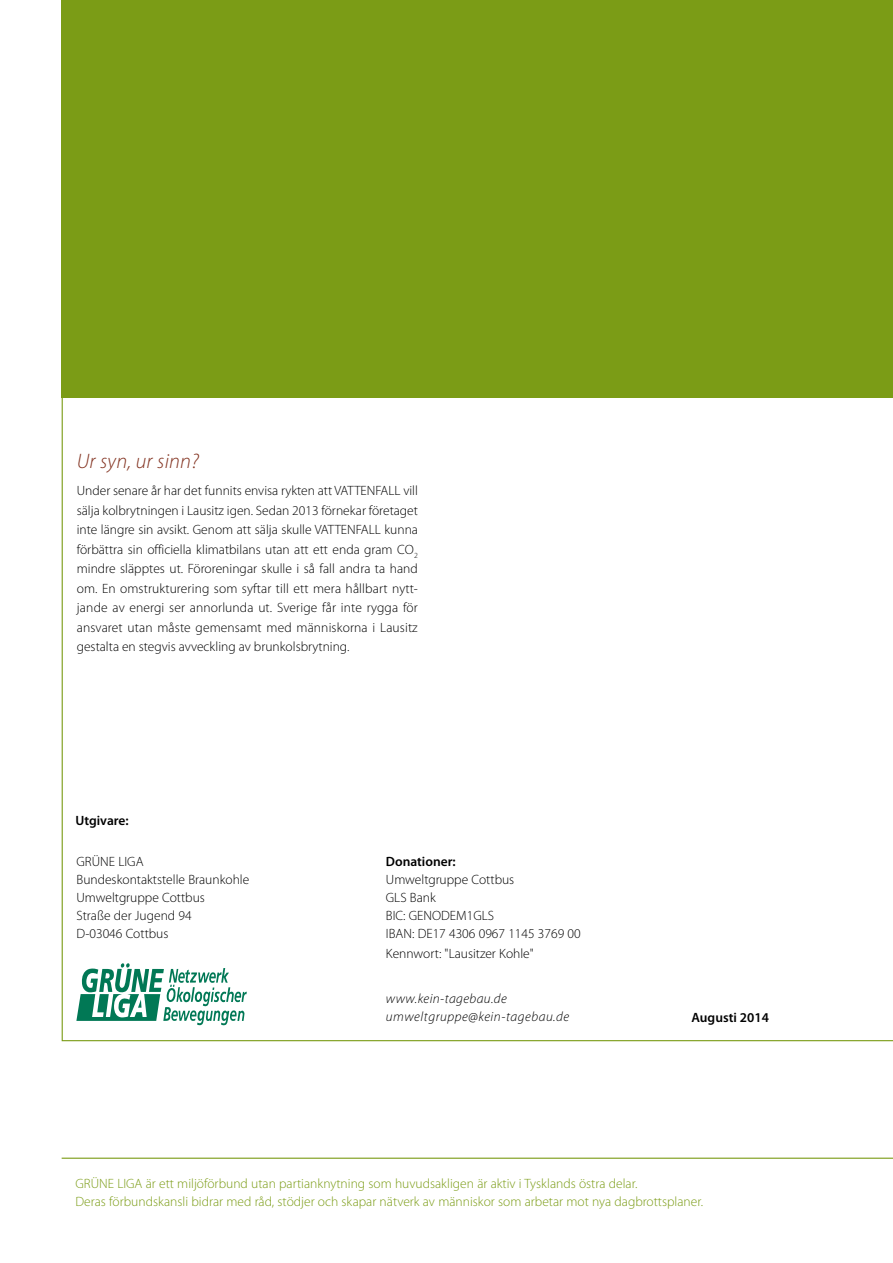
<style>
.page{position:relative;width:893px;height:1263px;background:#fff}
.page>*{position:absolute;margin:0;border:0;box-sizing:border-box;transform-origin:0 0}
.t1{font:italic 300 21px "Myriad Pro";letter-spacing:.01em;color:#833321}
.t2{font:300 13.5px/19.5px "Myriad Pro";color:#000}
.t3{font:300 13.5px/18px "Myriad Pro";color:#7b9c16}
.t4{font:italic 300 13.5px/18px "Myriad Pro";letter-spacing:.04em;color:#000}
.t5{font:600 13.5px "Myriad Pro";color:#000}
</style>
<div class="page">
<hr style="left:62px;top:1157px;width:831px;height:2px;background:#7b9c16">
<div style="left:62px;top:0;width:831px;height:398px;background:#7b9c16"></div>
<svg style="left:76px;top:963px;width:171px;height:62px"></svg>
<h1 class="t1" style="left:77px;top:450px;width:123px">Ur syn, ur sinn?</h1>
<p class="t2" style="left:77px;top:481px;width:343px;text-align:justify">Under senare år har det funnits envisa rykten att VATTENFALL vill sälja kolbrytningen i Lausitz igen. Sedan 2013 förnekar företaget inte längre sin avsikt. Genom att sälja skulle VATTENFALL kunna förbättra sin officiella klimatbilans utan att ett enda gram CO<sub>2 </sub>mindre släpptes ut. Föroreningar skulle i så fall andra ta hand om. En omstrukturering som syftar till ett mera hållbart nytt&shy;jande av energi ser annorlunda ut. Sverige får inte rygga för ansvaret utan måste gemensamt med människorna i Lausitz gestalta en stegvis avveckling av brunkolsbrytning.</p>
<p class="t5" style="left:75px;top:812px;width:55px">Utgivare:</p>
<p class="t2" style="left:77px;top:853px;width:174px;line-height:18px">GRÜNE LIGA<br>Bundeskontaktstelle Braunkohle<br>Umweltgruppe Cottbus<br>Straße der Jugend 94<br>D-03046 Cottbus</p>
<p class="t5" style="left:386px;top:853px;width:71px">Donationer:</p>
<p class="t2" style="left:386px;top:871px;width:196px;line-height:18px">Umweltgruppe Cottbus<br>GLS Bank<br>BIC: GENODEM1GLS<br>IBAN: DE17 4306 0967 1145 3769 00</p>
<p class="t2" style="left:386px;top:943px;width:150px">Kennwort: "Lausitzer Kohle"</p>
<p class="t4" style="left:386px;top:990px;width:185px">www.kein-tagebau.de umweltgruppe@kein-tagebau.de</p>
<p class="t5" style="left:692px;top:1009px;width:79px">Augusti 2014</p>
<p class="t3" style="left:75px;top:1175px;width:629px">GRÜNE LIGA är ett miljöförbund utan partianknytning som huvudsakligen är aktiv i Tysklands östra delar.<br>Deras förbundskansli bidrar med råd, stödjer och skapar nätverk av människor som arbetar mot nya dagbrottsplaner.</p>
</div>
